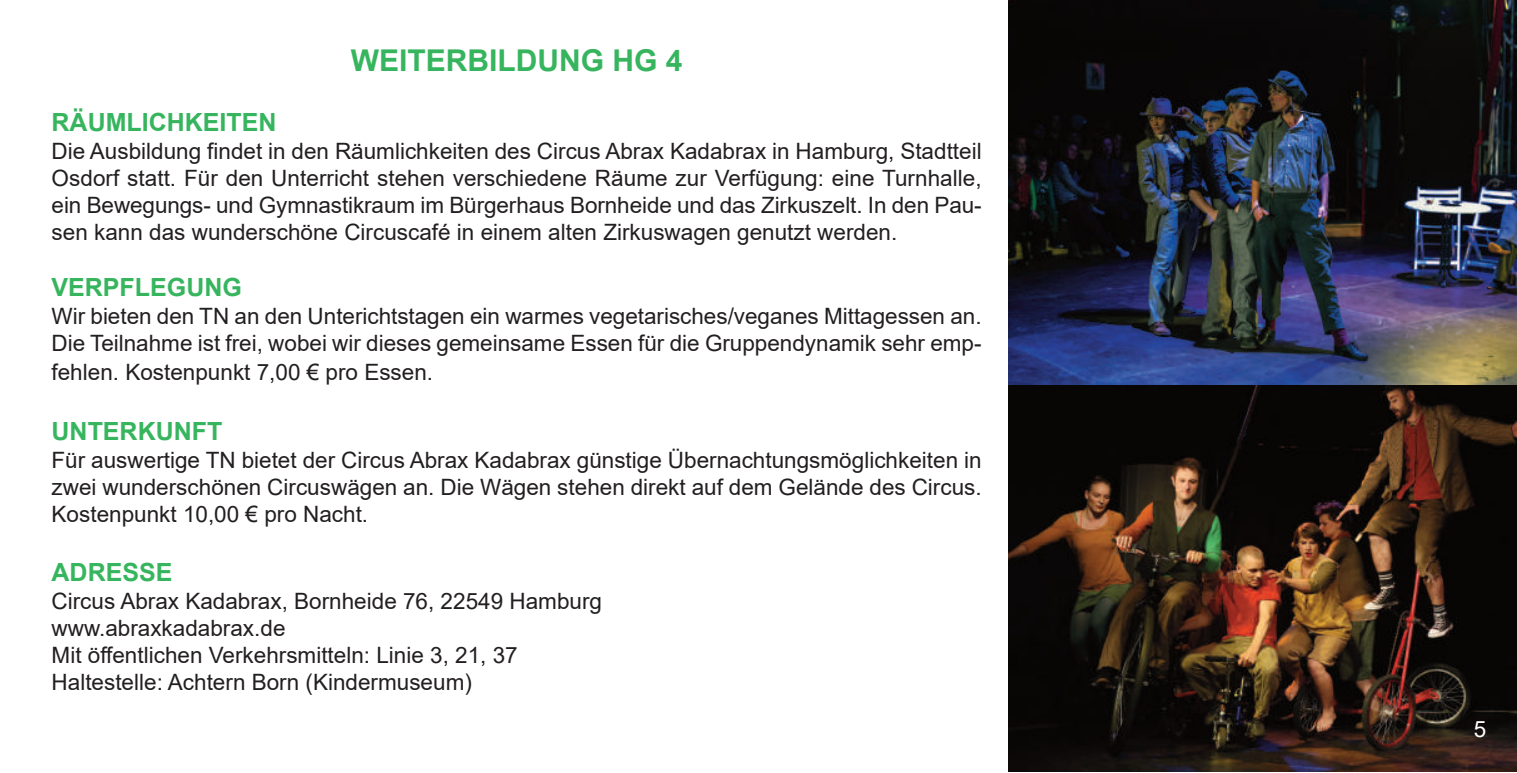
<style>
.page{position:relative;width:1517px;height:773px;background:#fff}
.page>*{position:absolute;margin:0;border:0;box-sizing:border-box;transform-origin:0 0}
.t1{font:700 30px "Arial";color:#37b55e}
.t2{font:700 25px "Arial";color:#37b55e}
.t3{font:22.5px/27px "Arial";color:#231f20;text-align:justify}
.t4{font:22.5px "Arial";color:#fff}
</style>
<div class="page">
<img style="left:1008px;top:0;width:508px;height:771px">
<h1 class="t1" style="left:351px;top:44px;width:333px">WEITERBILDUNG HG 4</h1>
<p class="t2" style="left:52px;top:108px;width:226px">RÄUMLICHKEITEN</p>
<p class="t3" style="left:52px;top:138px;width:931px">Die Ausbildung findet in den Räumlichkeiten des Circus Abrax Kadabrax in Hamburg, Stadtteil Osdorf statt. Für den Unterricht stehen verschiedene Räume zur Verfügung: eine Turnhalle, ein Bewegungs- und Gymnastikraum im Bürgerhaus Bornheide und das Zirkuszelt. In den Pau&shy;sen kann das wunderschöne Circuscafé in einem alten Zirkuswagen genutzt werden.</p>
<p class="t2" style="left:52px;top:273px;width:192px">VERPFLEGUNG</p>
<p class="t3" style="left:52px;top:302px;width:931px;line-height:28px">Wir bieten den TN an den Unterichtstagen ein warmes vegetarisches/veganes Mittagessen an.<br>Die Teilnahme ist frei, wobei wir dieses gemeinsame Essen für die Gruppendynamik sehr emp&shy;fehlen. Kostenpunkt 7,00 € pro Essen.</p>
<p class="t2" style="left:52px;top:417px;width:172px">UNTERKUNFT</p>
<p class="t3" style="left:52px;top:447px;width:931px">Für auswertige TN bietet der Circus Abrax Kadabrax günstige Übernachtungsmöglichkeiten in zwei wunderschönen Circuswägen an. Die Wägen stehen direkt auf dem Gelände des Circus.<br>Kostenpunkt 10,00 € pro Nacht.</p>
<p class="t2" style="left:52px;top:558px;width:122px">ADRESSE</p>
<p class="t3" style="left:52px;top:588px;width:552px;text-align:left">Circus Abrax Kadabrax, Bornheide 76, 22549 Hamburg www.abraxkadabrax.de<br>Mit öffentlichen Verkehrsmitteln: Linie 3, 21, 37<br>Haltestelle: Achtern Born (Kindermuseum)</p>
<p class="t4" style="left:1473px;top:716px;width:14px">5</p>
</div>
